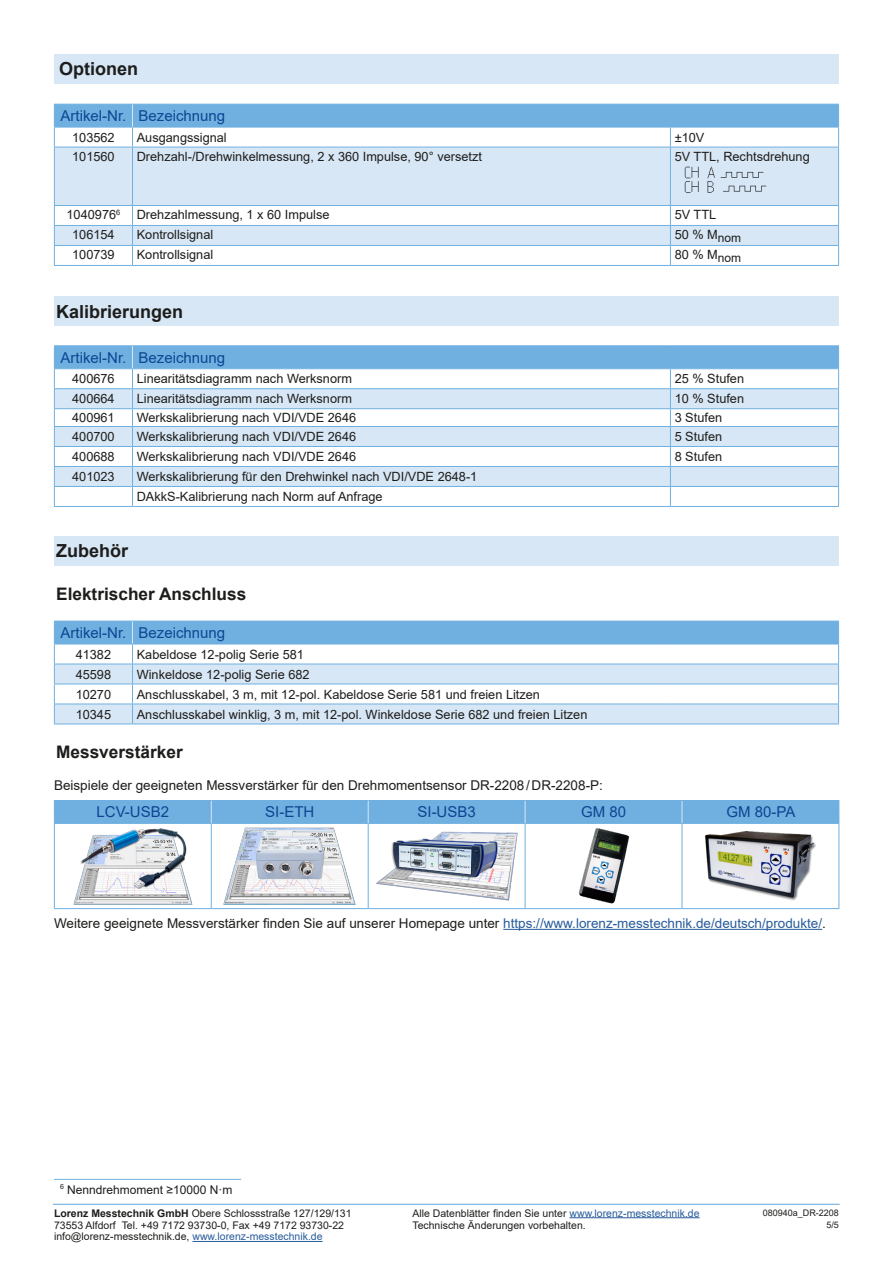
<style>
.page{position:relative;width:893px;height:1263px;background:#fff}
.page>*{position:absolute;margin:0;border:0;box-sizing:border-box;transform-origin:0 0}
.t1{font:700 18px "Arial";color:#1d1d1b}
.t2{font:700 17.25px "Arial";color:#1d1d1b}
.t3{font:15px "Arial";color:#0d4693}
.t4{font:15px "Arial";color:#104493}
.t5{font:13.5px "Arial";color:#1d1d1b}
.t6{font:12.75px/20px "Arial";color:#1d1d1b}
.t7{font:12px "Arial";color:#1d1d1b}
.t8{font:10.5px/12.6px "Arial";color:#1d1d1b}
.t9{font:9px/12.6px "Arial";color:#1d1d1b;text-align:right}
.t10{font:7.05px "Arial";color:#1d1d1b}
.s1{color:#275b9b}
.s2{font-weight:700}
</style>
<div class="page">
<hr style="left:192px;top:1241px;width:131px;height:1px;background:#275b9b">
<hr style="left:569px;top:1217px;width:131px;height:1px;background:#275b9b">
<hr style="left:53px;top:1204px;width:787px;height:1px;background:#6fb0e0">
<hr style="left:54px;top:1179px;width:187px;height:1px;background:#6fb0e0">
<svg style="left:55px;top:148px;width:783px;height:97px;fill:#d8e7f6"></svg>
<hr style="left:54px;top:147px;width:78px;height:1px;background:#6fb0e0">
<hr style="left:54px;top:147px;width:1px;height:58px;background:#6fb0e0">
<hr style="left:132px;top:147px;width:538px;height:1px;background:#6fb0e0">
<hr style="left:132px;top:147px;width:1px;height:58px;background:#6fb0e0">
<hr style="left:670px;top:147px;width:169px;height:1px;background:#6fb0e0">
<hr style="left:670px;top:147px;width:1px;height:58px;background:#6fb0e0">
<hr style="left:838px;top:147px;width:1px;height:58px;background:#6fb0e0">
<hr style="left:54px;top:205px;width:78px;height:1px;background:#6fb0e0">
<hr style="left:132px;top:205px;width:538px;height:1px;background:#6fb0e0">
<hr style="left:670px;top:205px;width:169px;height:1px;background:#6fb0e0">
<hr style="left:54px;top:225px;width:78px;height:1px;background:#6fb0e0">
<hr style="left:132px;top:225px;width:538px;height:1px;background:#6fb0e0">
<hr style="left:670px;top:225px;width:169px;height:1px;background:#6fb0e0">
<hr style="left:54px;top:245px;width:78px;height:1px;background:#6fb0e0">
<svg style="left:54px;top:206px;width:1px;height:59px"></svg>
<hr style="left:132px;top:245px;width:538px;height:1px;background:#6fb0e0">
<svg style="left:132px;top:206px;width:1px;height:59px"></svg>
<hr style="left:670px;top:245px;width:169px;height:1px;background:#6fb0e0">
<svg style="left:670px;top:206px;width:1px;height:59px"></svg>
<svg style="left:838px;top:206px;width:1px;height:59px"></svg>
<hr style="left:54px;top:265px;width:78px;height:1px;background:#6fb0e0">
<hr style="left:132px;top:265px;width:538px;height:1px;background:#6fb0e0">
<hr style="left:670px;top:265px;width:169px;height:1px;background:#6fb0e0">
<svg style="left:54px;top:104px;width:785px;height:43px"></svg>
<img style="left:675px;top:163px;width:95px;height:38px">
<div style="left:54px;top:54px;width:785px;height:29px;background:#d8e7f6"></div>
<div style="left:54px;top:296px;width:785px;height:30px;background:#d8e7f6"></div>
<hr style="left:54px;top:345px;width:78px;height:1px;background:#6fb0e0">
<hr style="left:132px;top:345px;width:538px;height:1px;background:#6fb0e0">
<hr style="left:670px;top:345px;width:169px;height:1px;background:#6fb0e0">
<hr style="left:54px;top:506px;width:78px;height:1px;background:#6fb0e0">
<hr style="left:132px;top:506px;width:538px;height:1px;background:#6fb0e0">
<hr style="left:670px;top:506px;width:169px;height:1px;background:#6fb0e0">
<svg style="left:54px;top:346px;width:785px;height:160px"></svg>
<svg style="left:73px;top:824px;width:721px;height:84px"></svg>
<hr style="left:54px;top:823px;width:157px;height:1px;background:#6fb0e0">
<hr style="left:211px;top:823px;width:157px;height:1px;background:#6fb0e0">
<hr style="left:368px;top:823px;width:157px;height:1px;background:#6fb0e0">
<hr style="left:525px;top:823px;width:157px;height:1px;background:#6fb0e0">
<hr style="left:682px;top:823px;width:157px;height:1px;background:#6fb0e0">
<hr style="left:54px;top:824px;width:1px;height:84px;background:#6fb0e0">
<hr style="left:211px;top:824px;width:1px;height:84px;background:#6fb0e0">
<hr style="left:368px;top:824px;width:1px;height:84px;background:#6fb0e0">
<hr style="left:525px;top:824px;width:1px;height:84px;background:#6fb0e0">
<hr style="left:682px;top:824px;width:1px;height:84px;background:#6fb0e0">
<hr style="left:838px;top:824px;width:1px;height:84px;background:#6fb0e0">
<hr style="left:54px;top:908px;width:157px;height:1px;background:#6fb0e0">
<hr style="left:211px;top:908px;width:157px;height:1px;background:#6fb0e0">
<hr style="left:368px;top:908px;width:157px;height:1px;background:#6fb0e0">
<hr style="left:525px;top:908px;width:157px;height:1px;background:#6fb0e0">
<hr style="left:682px;top:908px;width:157px;height:1px;background:#6fb0e0">
<div style="left:54px;top:800px;width:785px;height:23px;background:#6fb0e0"></div>
<img style="left:73px;top:828px;width:120px;height:76px">
<img style="left:224px;top:828px;width:132px;height:76px">
<img style="left:374px;top:830px;width:145px;height:72px">
<img style="left:578px;top:828px;width:51px;height:75px">
<img style="left:705px;top:831px;width:111px;height:69px">
<hr style="left:503px;top:929px;width:319px;height:1px;background:#275b9b">
<div style="left:54px;top:536px;width:785px;height:30px;background:#d8e7f6"></div>
<hr style="left:54px;top:724px;width:78px;height:1px;background:#6fb0e0">
<hr style="left:132px;top:724px;width:538px;height:1px;background:#6fb0e0">
<hr style="left:670px;top:724px;width:169px;height:1px;background:#6fb0e0">
<svg style="left:54px;top:621px;width:785px;height:103px"></svg>
<h1 class="t1" style="left:59px;top:56px;width:81px">Optionen</h1>
<p class="t3" style="left:61px;top:105px;width:166px">Artikel-Nr. Bezeichnung</p>
<p class="t6" style="left:72px;top:127px;width:44px">103562</p>
<p class="t6" style="left:137px;top:127px;width:92px">Ausgangssignal</p>
<p class="t6" style="left:675px;top:127px;width:31px">±10V</p>
<p class="t6" style="left:72px;top:146px;width:44px">101560</p>
<p class="t6" style="left:137px;top:146px;width:347px">Drehzahl-/Drehwinkelmessung, 2 x 360 Impulse, 90° versetzt</p>
<p class="t6" style="left:675px;top:146px;width:137px">5V TTL, Rechtsdrehung</p>
<p class="t6" style="left:67px;top:204px;width:55px">1040976<sup>6</sup></p>
<p class="t6" style="left:137px;top:204px;width:194px">Drehzahlmessung, 1 x 60 Impulse</p>
<p class="t6" style="left:675px;top:204px;width:43px">5V TTL</p>
<p class="t6" style="left:72px;top:224px;width:44px">106154</p>
<p class="t6" style="left:137px;top:224px;width:78px">Kontrollsignal</p>
<p class="t6" style="left:675px;top:224px;width:68px">50 % M<sub>nom</sub></p>
<p class="t6" style="left:72px;top:244px;width:44px">100739</p>
<p class="t6" style="left:137px;top:244px;width:78px">Kontrollsignal</p>
<p class="t6" style="left:675px;top:244px;width:68px">80 % M<sub>nom</sub></p>
<h1 class="t1" style="left:56px;top:299px;width:129px">Kalibrierungen</h1>
<p class="t3" style="left:61px;top:347px;width:166px">Artikel-Nr. Bezeichnung</p>
<p class="t6" style="left:72px;top:369px;width:44px">400676</p>
<p class="t6" style="left:137px;top:369px;width:217px">Linearitätsdiagramm nach Werksnorm</p>
<p class="t6" style="left:675px;top:369px;width:71px">25 % Stufen</p>
<p class="t6" style="left:72px;top:389px;width:44px">400664</p>
<p class="t6" style="left:137px;top:389px;width:217px">Linearitätsdiagramm nach Werksnorm</p>
<p class="t6" style="left:675px;top:389px;width:71px">10 % Stufen</p>
<p class="t6" style="left:72px;top:408px;width:44px">400961</p>
<p class="t6" style="left:137px;top:408px;width:221px">Werkskalibrierung nach VDI/VDE 2646</p>
<p class="t6" style="left:675px;top:408px;width:49px">3 Stufen</p>
<p class="t6" style="left:72px;top:427px;width:44px">400700</p>
<p class="t6" style="left:137px;top:427px;width:221px">Werkskalibrierung nach VDI/VDE 2646</p>
<p class="t6" style="left:675px;top:427px;width:49px">5 Stufen</p>
<p class="t6" style="left:72px;top:447px;width:44px">400688</p>
<p class="t6" style="left:137px;top:447px;width:221px">Werkskalibrierung nach VDI/VDE 2646</p>
<p class="t6" style="left:675px;top:447px;width:49px">8 Stufen</p>
<p class="t6" style="left:72px;top:466px;width:44px">401023</p>
<p class="t6" style="left:137px;top:466px;width:342px">Werkskalibrierung für den Drehwinkel nach VDI/VDE 2648-1<br>DAkkS-Kalibrierung nach Norm auf Anfrage</p>
<h1 class="t1" style="left:56px;top:538px;width:74px">Zubehör</h1>
<h2 class="t2" style="left:56px;top:581px;width:192px">Elektrischer Anschluss</h2>
<p class="t3" style="left:61px;top:622px;width:166px">Artikel-Nr. Bezeichnung</p>
<p class="t6" style="left:76px;top:644px;width:37px">41382</p>
<p class="t6" style="left:137px;top:644px;width:169px">Kabeldose 12-polig Serie 581</p>
<p class="t6" style="left:76px;top:664px;width:37px">45598</p>
<p class="t6" style="left:137px;top:664px;width:174px">Winkeldose 12-polig Serie 682</p>
<p class="t6" style="left:76px;top:684px;width:37px">10270</p>
<p class="t6" style="left:137px;top:684px;width:405px">Anschlusskabel, 3 m, mit 12-pol. Kabeldose Serie 581 und freien Litzen</p>
<p class="t6" style="left:76px;top:704px;width:37px">10345</p>
<p class="t6" style="left:137px;top:704px;width:452px">Anschlusskabel winklig, 3 m, mit 12-pol. Winkeldose Serie 682 und freien Litzen</p>
<h2 class="t2" style="left:56px;top:740px;width:128px">Messverstärker</h2>
<p class="t5" style="left:54px;top:776px;width:550px">Beispiele der geeigneten Messverstärker für den Drehmomentsensor DR-2208/DR-2208-P:</p>
<p class="t4" style="left:97px;top:802px;width:74px">LCV-USB2</p>
<p class="t4" style="left:265px;top:802px;width:51px">SI-ETH</p>
<p class="t4" style="left:417px;top:802px;width:60px">SI-USB3</p>
<p class="t4" style="left:581px;top:802px;width:47px">GM 80</p>
<p class="t4" style="left:726px;top:802px;width:70px">GM 80-PA</p>
<p class="t5" style="left:54px;top:914px;width:773px">Weitere geeignete Messverstärker finden Sie auf unserer Homepage unter <span class="s1">https://www.lorenz-messtechnik.de/deutsch/produkte/</span>.</p>
<p class="t10" style="left:60px;top:1181px;width:5px">6</p>
<p class="t7" style="left:67px;top:1181px;width:167px">Nenndrehmoment ≥10000 N·m</p>
<p class="t8" style="left:54px;top:1206px;width:299px"><span class="s2">Lorenz Messtechnik GmbH</span> Obere Schlossstraße 127/129/131<br>73553 Alfdorf Tel. +49 7172 93730-0, Fax +49 7172 93730-22</p>
<p class="t8" style="left:54px;top:1230px;width:270px">info@lorenz-messtechnik.de, <span class="s1">www.lorenz-messtechnik.de</span></p>
<p class="t8" style="left:412px;top:1206px;width:289px">Alle Datenblätter finden Sie unter <span class="s1">www.lorenz-messtechnik.de<br></span>Technische Änderungen vorbehalten.</p>
<p class="t9" style="left:763px;top:1206px;width:78px">080940a_DR-2208<br>5/5</p>
</div>
